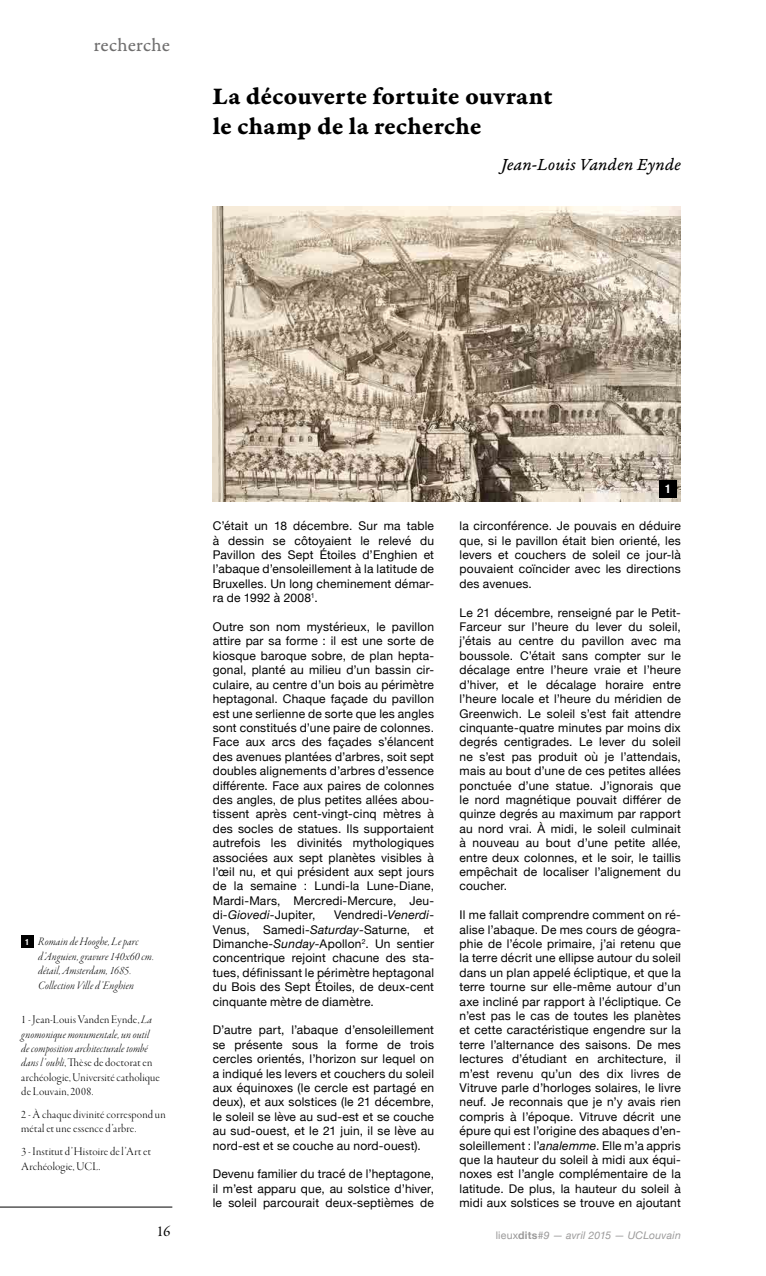
<style>
.page{position:relative;width:766px;height:1276px;background:#fff}
.page>*{position:absolute;margin:0;border:0;box-sizing:border-box;transform-origin:0 0}
.t1{font:25.5px/30.6px "Garamond Premr Pro Bd Capt";color:#000}
.t2{font:19.5px "Garamond Premr Pro Capt";letter-spacing:.005em;color:#706f6f}
.t3{font:18px "Garamond Premr Pro It Capt";letter-spacing:.005em;color:#000}
.t4{font:15px "Garamond Premr Pro Subh";color:#000}
.t5{font:12px/14.4px "Helvetica Neue";letter-spacing:.015em;color:#000;text-align:justify}
.t6{font:12px/14.4px "Garamond Premr Pro Lt Disp";letter-spacing:.015em;color:#000}
.t7{font:12px/14.4px "Garamond Premr Pro Lt It Disp";letter-spacing:.01em;color:#000}
.t8{font:700 condensed 12px "Helvetica Neue";color:#fff}
.t9{font:italic 10.5px "Helvetica Neue";letter-spacing:.02em;color:#9b9a9a}
.t10{font:700 condensed 8.55px "Helvetica Neue";color:#fff}
.s1{font-family:"Garamond Premr Pro Lt It Disp"}
.s2{font-style:italic}
.s3{font-style:normal}
.s4{font-weight:700;font-style:normal}
</style>
<div class="page">
<img style="left:213px;top:206px;width:467px;height:295px">
<div style="left:659px;top:480px;width:17px;height:17px;background:#000"></div>
<div style="left:21px;top:936px;width:12px;height:12px;background:#000"></div>
<hr style="left:0;top:1206px;width:172px;height:1px;background:#000">
<h2 class="t2" style="left:94px;top:34px;width:78px">recherche</h2>
<h1 class="t1" style="left:213px;top:81px;width:341px">La découverte fortuite ouvrant le champ de la recherche</h1>
<h3 class="t3" style="left:501px;top:154px;width:181px">Jean-Louis Vanden Eynde</h3>
<p class="t7" style="left:38px;top:935px;width:117px">Romain de Hooghe, Le parc d’Anguien, gravure 140x60 cm. détail, Amsterdam, 1685.<br>Collection Ville d’Enghien</p>
<p class="t6" style="left:21px;top:1012px;width:132px">1 - Jean-Louis Vanden Eynde, <span class="s1">La</span></p>
<p class="t7" style="left:21px;top:1027px;width:129px">gnomonique monumentale, un outil de composition architecturale tombé</p>
<p class="t6" style="left:21px;top:1056px;width:140px"><span class="s1">dans l’oubli</span>, Thèse de doctorat en archéologie, Université catholique de Louvain, 2008.</p>
<p class="t10" style="left:25px;top:935px;width:6px">1</p>
<p class="t6" style="left:21px;top:1107px;width:146px">2 - À chaque divinité correspond un métal et une essence d’arbre.</p>
<p class="t6" style="left:21px;top:1144px;width:131px">3 - Institut d’Histoire de l’Art et<br>Archéologie, UCL.</p>
<p class="t4" style="left:157px;top:1223px;width:15px">16</p>
<p class="t5" style="left:213px;top:519px;width:223px">C’était un 18 décembre. Sur ma table à dessin se côtoyaient le relevé du Pavillon des Sept Étoiles d’Enghien et l’abaque d’ensoleillement à la latitude de Bruxelles. Un long cheminement démar&shy;ra de 1992 à 2008<sup>1</sup>.</p>
<p class="t5" style="left:213px;top:620px;width:223px">Outre son nom mystérieux, le pavillon attire par sa forme : il est une sorte de kiosque baroque sobre, de plan hepta&shy;gonal, planté au milieu d’un bassin cir&shy;culaire, au centre d’un bois au périmètre heptagonal. Chaque façade du pavillon est une serlienne de sorte que les angles sont constitués d’une paire de colonnes.<br>Face aux arcs des façades s’élancent des avenues plantées d’arbres, soit sept doubles alignements d’arbres d’essence différente. Face aux paires de colonnes des angles, de plus petites allées abou&shy;tissent après cent-vingt-cinq mètres à des socles de statues. Ils supportaient autrefois les divinités mythologiques associées aux sept planètes visibles à l’œil nu, et qui président aux sept jours de la semaine : Lundi-la Lune-Diane, Mardi-Mars, Mercredi-Mercure, Jeu&shy;di-<span class="s2">Giovedi</span>-Jupiter,</p>
<p class="t5" style="left:213px;top:908px;width:223px;text-indent:121px">Vendredi-<span class="s2">Venerdi</span>-Venus, Samedi-<span class="s2">Saturday</span>-Saturne, et Dimanche-<span class="s2">Sunday</span>-Apollon<sup>2</sup>. Un sentier concentrique rejoint chacune des sta&shy;tues, définissant le périmètre heptagonal du Bois des Sept Étoiles, de deux-cent cinquante mètre de diamètre.</p>
<p class="t5" style="left:213px;top:1023px;width:223px">D’autre part, l’abaque d’ensoleillement se présente sous la forme de trois cercles orientés, l’horizon sur lequel on a indiqué les levers et couchers du soleil aux équinoxes (le cercle est partagé en deux), et aux solstices (le 21 décembre, le soleil se lève au sud-est et se couche au sud-ouest, et le 21 juin, il se lève au nord-est et se couche au nord-ouest).</p>
<p class="t5" style="left:213px;top:1167px;width:223px">Devenu familier du tracé de l’heptagone, il m’est apparu que, au solstice d’hiver, le soleil parcourait deux-septièmes de</p>
<p class="t8" style="left:665px;top:479px;width:7px">1</p>
<p class="t5" style="left:459px;top:519px;width:223px">la circonférence. Je pouvais en déduire que, si le pavillon était bien orienté, les levers et couchers de soleil ce jour-là pouvaient coïncider avec les directions des avenues.</p>
<p class="t5" style="left:459px;top:606px;width:223px">Le 21 décembre, renseigné par le Petit-Farceur sur l’heure du lever du soleil, j’étais au centre du pavillon avec ma boussole. C’était sans compter sur le décalage entre l’heure vraie et l’heure d’hiver, et le décalage horaire entre l’heure locale et l’heure du méridien de Greenwich. Le soleil s’est fait attendre cinquante-quatre minutes par moins dix degrés centigrades. Le lever du soleil ne s’est pas produit où je l’attendais, mais au bout d’une de ces petites allées ponctuée d’une statue. J’ignorais que le nord magnétique pouvait différer de quinze degrés au maximum par rapport au nord vrai. À midi, le soleil culminait à nouveau au bout d’une petite allée, entre deux colonnes, et le soir, le taillis empêchait de localiser l’alignement du coucher.</p>
<p class="t5" style="left:459px;top:908px;width:223px">Il me fallait comprendre comment on ré&shy;alise l’abaque. De mes cours de géogra&shy;phie de l’école primaire, j’ai retenu que la terre décrit une ellipse autour du soleil dans un plan appelé écliptique, et que la terre tourne sur elle-même autour d’un axe incliné par rapport à l’écliptique. Ce n’est pas le cas de toutes les planètes et cette caractéristique engendre sur la terre l’alternance des saisons. De mes lectures d’étudiant en architecture, il m’est revenu qu’un des dix livres de Vitruve parle d’horloges solaires, le livre neuf. Je reconnais que je n’y avais rien compris à l’époque. Vitruve décrit une épure qui est l’origine des abaques d’en&shy;soleillement : l’<span class="s2">analemme</span>. Elle m’a appris que la hauteur du soleil à midi aux équi&shy;noxes est l’angle complémentaire de la latitude. De plus, la hauteur du soleil à midi aux solstices se trouve en ajoutant</p>
<p class="t9" style="left:495px;top:1227px;width:186px"><span class="s3">lieux</span><span class="s4">dits</span>#9 — avril 2015 — UCLouvain</p>
</div>
